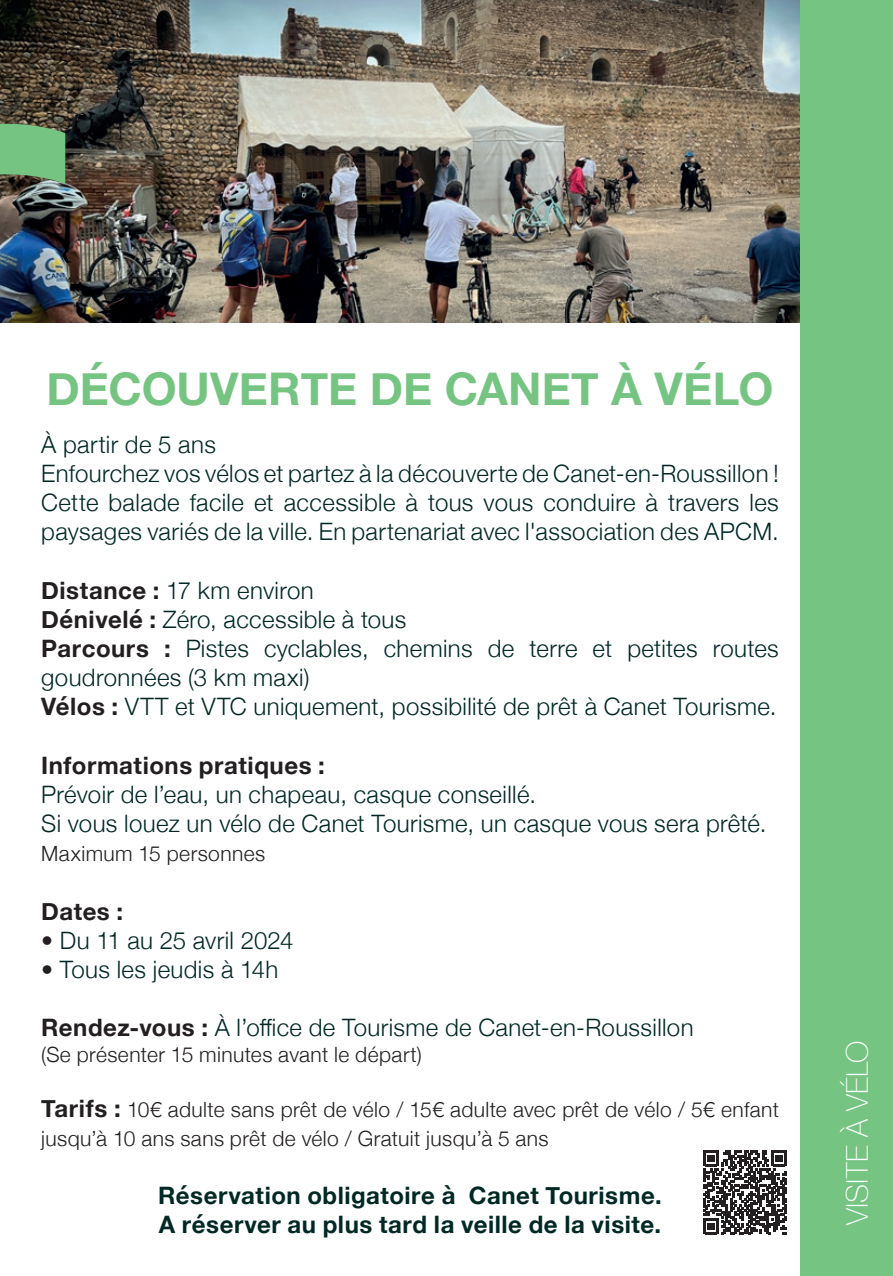
<style>
.page{position:relative;width:893px;height:1276px;background:#fff}
.page>*{position:absolute;margin:0;border:0;box-sizing:border-box;transform-origin:0 0}
.t1{font:700 45px "Helvetica Neue";color:#76c482}
.t2{font:100 30px "Helvetica Neue";letter-spacing:.005em;color:#fff}
.t3{font:300 24px/29.1px "Helvetica Neue";letter-spacing:.015em;color:#002926}
.t4{font:700 24px/29.1px "Helvetica Neue";letter-spacing:.025em;color:#002926}
.t5{font:700 24px "Helvetica Neue";letter-spacing:.025em;color:#231f20}
.t6{font:300 21px/29.1px "Helvetica Neue";letter-spacing:.02em;color:#231f20}
.s1{font-weight:700;color:#231f20}
.s2{color:#231f20}
.s3{font-weight:700;font-size:24px}
</style>
<div class="page">
<svg style="left:703px;top:1150px;width:84px;height:84px"></svg>
<img style="left:1px;top:0;width:800px;height:322px">
<div style="left:801px;top:0;width:92px;height:1276px;background:#76c482"></div>
<img style="left:0;top:101px;width:65px;height:115px">
<h1 class="t1" style="left:46px;top:354px;width:729px">DÉCOUVERTE DE CANET À VÉLO</h1>
<p class="t3" style="left:41px;top:428px;width:739px">À partir de 5 ans<br>Enfourchez vos vélos et partez à la découverte de Canet-en-Roussillon !<br>Cette balade facile et accessible à tous vous conduire à travers les paysages variés de la ville. En partenariat avec l'association des APCM.</p>
<p class="t3" style="left:41px;top:574px;width:739px"><span class="s1">Distance :</span> 17 km environ<br><span class="s1">Dénivelé :</span> Zéro, accessible à tous<br><span class="s1">Parcours :</span> Pistes cyclables, chemins de terre et petites routes goudronnées (3 km maxi)<br><span class="s1">Vélos :</span> VTT et VTC uniquement, possibilité de prêt à Canet Tourisme.</p>
<p class="t5" style="left:41px;top:746px;width:285px">Informations pratiques :</p>
<p class="t3" style="left:41px;top:778px;width:727px">Prévoir de l’eau, un chapeau, casque conseillé.<br>Si vous louez un vélo de Canet Tourisme, un casque vous sera prêté.</p>
<p class="t6" style="left:41px;top:837px;width:226px">Maximum 15 personnes</p>
<p class="t5" style="left:41px;top:892px;width:83px">Dates :</p>
<p class="t3" style="left:41px;top:924px;width:254px"><span class="s2">•</span> Du 11 au 25 avril 2024</p>
<p class="t3" style="left:41px;top:953px;width:238px"><span class="s2">•</span> Tous les jeudis à 14h</p>
<p class="t3" style="left:41px;top:1011px;width:654px"><span class="s1">Rendez-vous :</span> À l’office de Tourisme de Canet-en-Roussillon</p>
<p class="t6" style="left:41px;top:1038px;width:382px">(Se présenter 15 minutes avant le départ)</p>
<p class="t6" style="left:41px;top:1093px;width:739px"><span class="s3">Tarifs :</span> 10€ adulte sans prêt de vélo / 15€ adulte avec prêt de vélo / 5€ enfant jusqu’à 10 ans sans prêt de vélo / Gratuit jusqu’à 5 ans</p>
<p class="t4" style="left:158px;top:1181px;width:505px">Réservation obligatoire à Canet Tourisme.<br>A réserver au plus tard la veille de la visite.</p>
<p class="t2" style="left:834px;top:1225px;width:186px;rotate:-90deg">VISITE À VÉLO</p>
</div>
